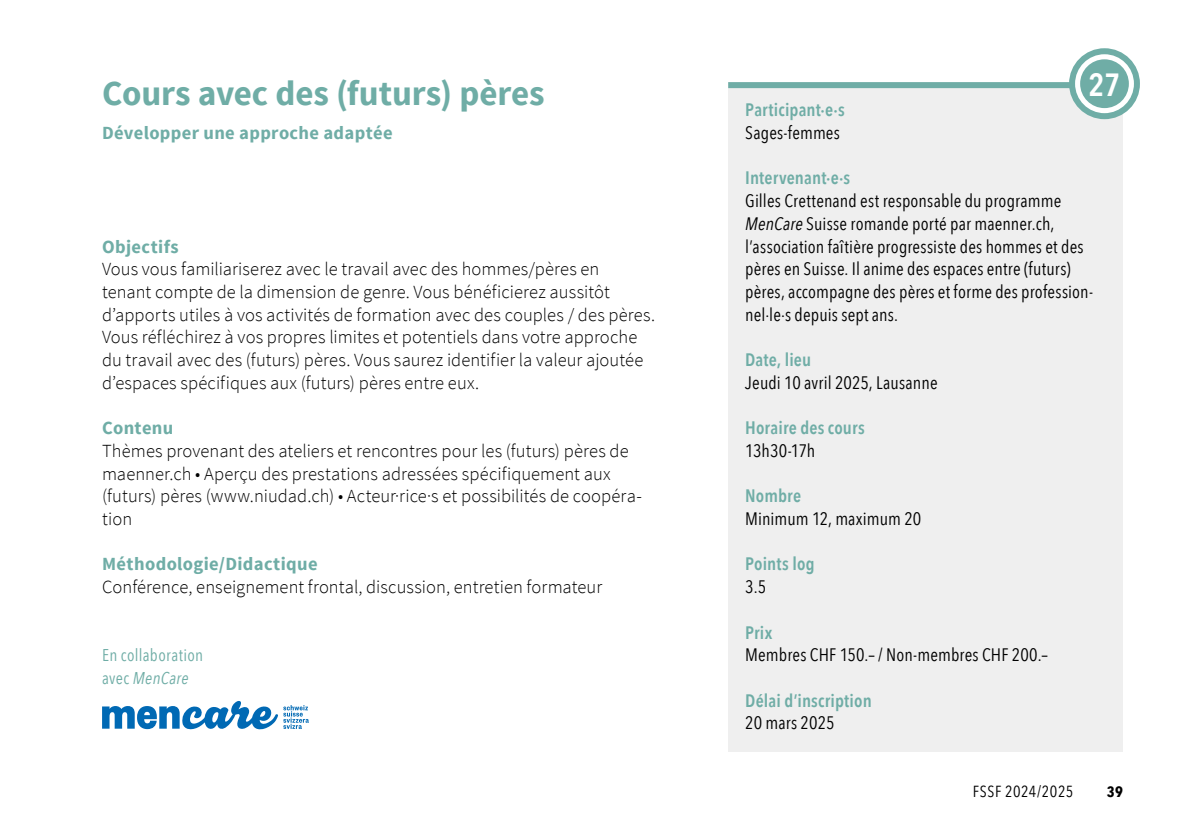
<style>
.page{position:relative;width:1191px;height:840px;background:#fff}
.page>*{position:absolute;margin:0;border:0;box-sizing:border-box;transform-origin:0 0}
.t1{font:700 35px "Source Sans Pro";letter-spacing:-.005em;color:#6fada6}
.t2{font:600 32px "Avenir Next Condensed";color:#fff}
.t3{font:300 18.4px/22.6px "Source Sans Pro";letter-spacing:.005em;color:#000}
.t4{font:700 18.4px "Source Sans Pro";letter-spacing:.02em;color:#6fada6}
.t5{font:18px/22.6px "Avenir Next Condensed";letter-spacing:.01em;color:#000}
.t6{font:600 18px "Avenir Next Condensed";letter-spacing:.01em;color:#6fada6}
.t7{font:17px/22.6px "Avenir Next Condensed";letter-spacing:.015em;color:#6fada6}
.t8{font:16px "Avenir Next Condensed";letter-spacing:.03em;color:#000}
.t9{font:700 15px "Avenir Next Condensed";color:#000}
.s1{font-style:italic}
</style>
<div class="page">
<div style="left:728px;top:82px;width:395px;height:669px;background:#efefef"></div>
<div style="left:728px;top:82px;width:361px;height:6px;background:#6fada6"></div>
<svg style="left:1072px;top:51px;width:65px;height:65px"></svg>
<div style="left:1069px;top:48px;width:71px;height:71px;border:6px solid #6fada6;border-radius:50%"></div>
<div style="left:1080px;top:59px;width:48px;height:49px;background:#6fada6;border-radius:50%"></div>
<svg style="left:102px;top:701px;width:207px;height:28px"></svg>
<h1 class="t1" style="left:102px;top:71px;width:444px">Cours avec des (futurs) pères</h1>
<p class="t4" style="left:102px;top:121px;width:292px">Développer une approche adaptée</p>
<p class="t4" style="left:102px;top:234px;width:78px">Objectifs</p>
<p class="t3" style="left:102px;top:258px;width:554px">Vous vous familiariserez avec le travail avec des hommes/pères en<br>tenant compte de la dimension de genre. Vous bénéficierez aussitôt d’apports utiles à vos activités de formation avec des couples / des pères.<br>Vous réfléchirez à vos propres limites et potentiels dans votre approche du travail avec des (futurs) pères. Vous saurez identifier la valeur ajoutée d’espaces spécifiques aux (futurs) pères entre eux.</p>
<p class="t4" style="left:102px;top:416px;width:73px">Contenu</p>
<p class="t3" style="left:102px;top:439px;width:541px">Thèmes provenant des ateliers et rencontres pour les (futurs) pères de maenner.ch • Aperçu des prestations adressées spécifiquement aux (futurs) pères (www.niudad.ch) • Acteur·rice·s et possibilités de coopéra&shy;tion</p>
<p class="t4" style="left:102px;top:552px;width:217px">Méthodologie/Didactique</p>
<p class="t3" style="left:102px;top:575px;width:501px">Conférence, enseignement frontal, discussion, entretien formateur</p>
<p class="t7" style="left:102px;top:642px;width:103px">En collaboration avec <span class="s1">MenCare</span></p>
<h2 class="t2" style="left:1088px;top:57px;width:33px">27</h2>
<p class="t6" style="left:745px;top:94px;width:101px">Participant·e·s</p>
<p class="t5" style="left:745px;top:120px;width:96px">Sages-femmes</p>
<p class="t6" style="left:745px;top:162px;width:106px">Intervenant·e·s</p>
<p class="t5" style="left:745px;top:188px;width:348px">Gilles Crettenand est responsable du programme <span class="s1">MenCare</span> Suisse romande porté par maenner.ch, l’association faîtière progressiste des hommes et des pères en Suisse. Il anime des espaces entre (futurs) pères, accompagne des pères et forme des profession&shy;nel·le·s depuis sept ans.</p>
<p class="t6" style="left:745px;top:344px;width:68px">Date, lieu</p>
<p class="t5" style="left:745px;top:370px;width:194px">Jeudi 10 avril 2025, Lausanne</p>
<p class="t6" style="left:745px;top:412px;width:121px">Horaire des cours</p>
<p class="t5" style="left:745px;top:438px;width:72px">13h30-17h</p>
<p class="t6" style="left:745px;top:480px;width:57px">Nombre</p>
<p class="t5" style="left:745px;top:506px;width:178px">Minimum 12, maximum 20</p>
<p class="t6" style="left:745px;top:548px;width:71px">Points log</p>
<p class="t5" style="left:745px;top:574px;width:23px">3.5</p>
<p class="t6" style="left:745px;top:616px;width:29px">Prix</p>
<p class="t5" style="left:745px;top:642px;width:304px">Membres CHF 150.– / Non-membres CHF 200.–</p>
<p class="t6" style="left:745px;top:684px;width:128px">Délai d’inscription</p>
<p class="t5" style="left:745px;top:710px;width:91px">20 mars 2025</p>
<p class="t8" style="left:973px;top:777px;width:102px">FSSF 2024/2025</p>
<p class="t9" style="left:1106px;top:782px;width:18px">39</p>
</div>
